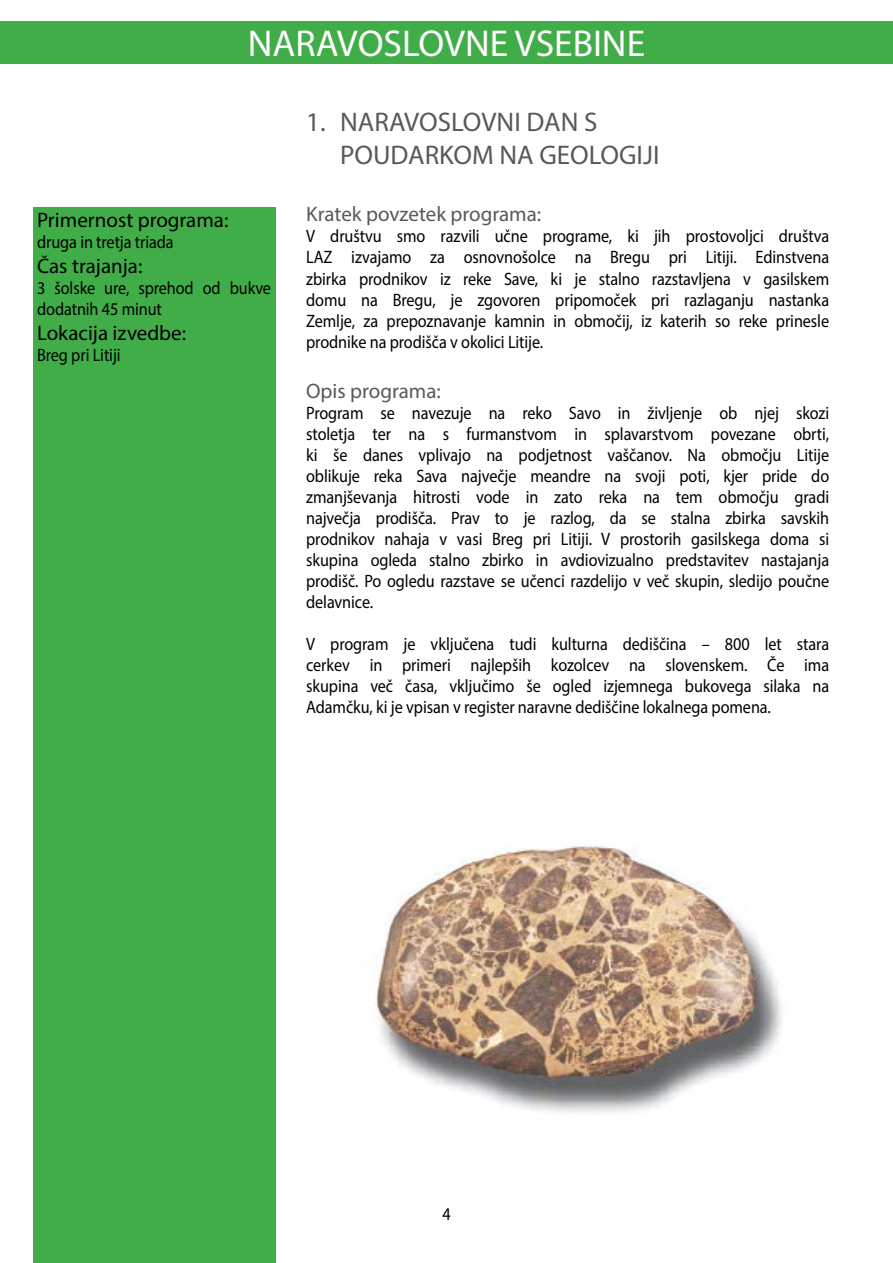
<style>
.page{position:relative;width:893px;height:1263px;background:#fff}
.page>*{position:absolute;margin:0;border:0;box-sizing:border-box;transform-origin:0 0}
.t1{font:37.5px "Myriad Pro";color:#fff}
.t2{font:27px/32.4px "Myriad Pro";color:#58595b}
.t3{font:21px "Myriad Pro";color:#000}
.t4{font:21px "Myriad Pro";color:#58595b}
.t5{font:18px/21px "Myriad Pro";letter-spacing:-.005em;color:#000;text-align:justify;scale:.9 1}
</style>
<div class="page">
<div style="left:0;top:21px;width:893px;height:43px;background:#41ad49"></div>
<img style="left:375px;top:845px;width:407px;height:268px">
<div style="left:34px;top:207px;width:242px;height:1056px;background:#41ad49"></div>
<h1 class="t1" style="left:248px;top:21px;width:399px">NARAVOSLOVNE VSEBINE</h1>
<p class="t3" style="left:37px;top:207px;width:193px">Primernost programa:</p>
<p class="t5" style="left:37px;top:231px;width:153px">druga in tretja triada</p>
<p class="t3" style="left:37px;top:253px;width:107px">Čas trajanja:</p>
<p class="t5" style="left:37px;top:277px;width:261px">3 šolske ure, sprehod od bukve dodatnih 45 minut</p>
<p class="t3" style="left:37px;top:320px;width:150px">Lokacija izvedbe:</p>
<p class="t5" style="left:37px;top:344px;width:94px">Breg pri Litiji</p>
<h2 class="t2" style="left:340px;top:106px;width:321px;text-indent:-34px">1. NARAVOSLOVNI DAN S<br>POUDARKOM NA GEOLOGIJI</h2>
<p class="t4" style="left:306px;top:201px;width:237px">Kratek povzetek programa:</p>
<p class="t5" style="left:306px;top:226px;width:583px">V društvu smo razvili učne programe, ki jih prostovoljci društva LAZ izvajamo za osnovnošolce na Bregu pri Litiji. Edinstvena zbirka prodnikov iz reke Save, ki je stalno razstavljena v gasilskem domu na Bregu, je zgovoren pripomoček pri razlaganju nastanka Zemlje, za prepoznavanje kamnin in območij, iz katerih so reke prinesle prodnike na prodišča v okolici Litije.</p>
<p class="t4" style="left:306px;top:378px;width:136px">Opis programa:</p>
<p class="t5" style="left:306px;top:402px;width:583px">Program se navezuje na reko Savo in življenje ob njej skozi stoletja ter na s furmanstvom in splavarstvom povezane obrti, ki še danes vplivajo na podjetnost vaščanov. Na območju Litije oblikuje reka Sava največje meandre na svoji poti, kjer pride do zmanjševanja hitrosti vode in zato reka na tem območju gradi največja prodišča. Prav to je razlog, da se stalna zbirka savskih prodnikov nahaja v vasi Breg pri Litiji. V prostorih gasilskega doma si skupina ogleda stalno zbirko in avdiovizualno predstavitev nastajanja prodišč. Po ogledu razstave se učenci razdelijo v več skupin, sledijo poučne delavnice.</p>
<p class="t5" style="left:306px;top:633px;width:583px">V program je vključena tudi kulturna dediščina – 800 let stara cerkev in primeri najlepših kozolcev na slovenskem. Če ima skupina več časa, vključimo še ogled izjemnega bukovega silaka na Adamčku, ki je vpisan v register naravne dediščine lokalnega pomena.</p>
<p class="t5" style="left:442px;top:1203px;width:11px">4</p>
</div>
